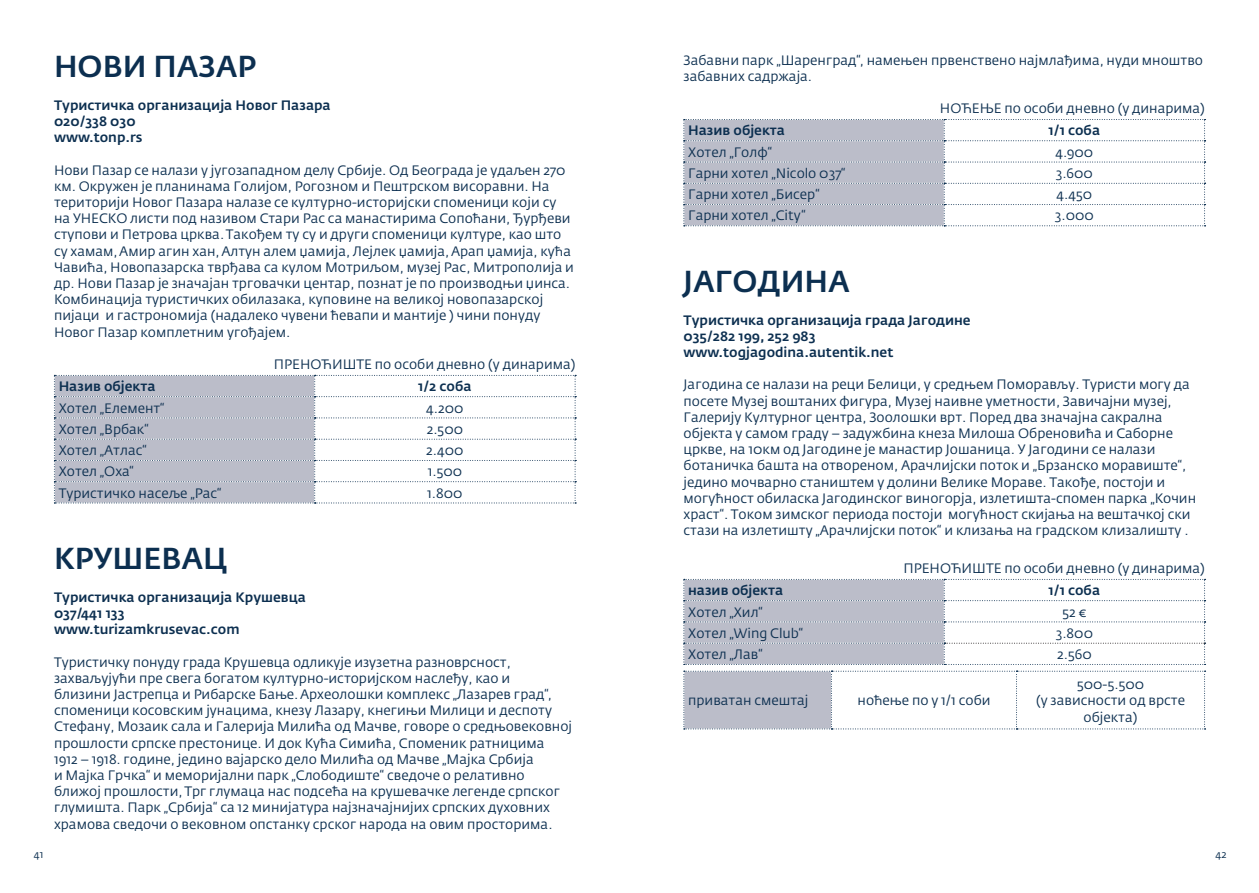
<style>
.page{position:relative;width:1259px;height:893px;background:#fff}
.page>*{position:absolute;margin:0;border:0;box-sizing:border-box;transform-origin:0 0}
.t1{font:500 30px "Fedra Sans Pro";color:#0c2f50}
.t2{font:13.5px/16.2px "Fedra Sans Pro";color:#0c2f50}
.t3{font:500 13.5px/16.2px "Fedra Sans Pro";color:#0c2f50}
.t4{font:10.5px "Fedra Sans Pro";color:#0c2f50}
</style>
<div class="page">
<svg style="left:54px;top:375px;width:522px;height:129px"></svg>
<svg style="left:683px;top:119px;width:522px;height:107px"></svg>
<svg style="left:683px;top:579px;width:522px;height:86px"></svg>
<svg style="left:683px;top:671px;width:522px;height:59px"></svg>
<h1 class="t1" style="left:54px;top:48px;width:204px">НОВИ ПАЗАР</h1>
<p class="t3" style="left:54px;top:97px;width:278px">Туристичка организација Новог Пазара<br>020/338 030<br>www.tonp.rs</p>
<p class="t2" style="left:54px;top:162px;width:521px">Нови Пазар се налази у југозападном делу Србије. Од Београда је удаљен 270 км. Окружен је планинама Голијом, Рогозном и Пештрском висоравни. На територији Новог Пазара налазе се културно-историјски споменици који су на УНЕСКО листи под називом Стари Рас са манастирима Сопоћани, Ђурђеви ступови и Петрова црква. Такођем ту су и други споменици културе, као што су хамам, Амир агин хан, Алтун алем џамија, Лејлек џамија, Арап џамија, кућа Чавића, Новопазарска тврђава са кулом Мотриљом, музеј Рас, Митрополија и др. Нови Пазар је значајан трговачки центар, познат је по производњи џинса.<br>Комбинација туристичких обилазака, куповине на великој новопазарској пијаци и гастрономија (надалеко чувени ћевапи и мантије ) чини понуду Новог Пазар комплетним угођајем.</p>
<p class="t2" style="left:274px;top:356px;width:303px">ПРЕНОЋИШТЕ по особи дневно (у динарима)</p>
<p class="t3" style="left:59px;top:378px;width:98px">Назив објекта</p>
<p class="t3" style="left:418px;top:378px;width:55px">1/2 соба</p>
<p class="t2" style="left:59px;top:400px;width:107px">Хотел „Елемент“</p>
<p class="t2" style="left:426px;top:400px;width:39px">4.200</p>
<p class="t2" style="left:59px;top:421px;width:92px">Хотел „Врбак“</p>
<p class="t2" style="left:427px;top:421px;width:38px">2.500</p>
<p class="t2" style="left:59px;top:442px;width:90px">Хотел „Атлас“</p>
<p class="t2" style="left:426px;top:442px;width:39px">2.400</p>
<p class="t2" style="left:59px;top:463px;width:77px">Хотел „Оxa“</p>
<p class="t2" style="left:428px;top:463px;width:36px">1.500</p>
<p class="t2" style="left:59px;top:485px;width:164px">Туристичко насеље „Рас“</p>
<p class="t2" style="left:427px;top:485px;width:37px">1.800</p>
<h1 class="t1" style="left:54px;top:540px;width:175px">КРУШЕВАЦ</h1>
<p class="t3" style="left:54px;top:589px;width:253px">Туристичка организација Крушевца<br>037/441 133 www.turizamkrusevac.com</p>
<p class="t2" style="left:54px;top:654px;width:519px">Туристичку понуду града Крушевца одликује изузетна разноврсност, захваљујући пре свега богатом културно-историјском наслеђу, као и<br>близини Јастрепца и Рибарске Бање. Археолошки комплекс „Лазарев град“, споменици косовским јунацима, кнезу Лазару, кнегињи Милици и деспоту Стефану, Мозаик сала и Галерија Милића од Мачве, говоре о средњовековној прошлости српске престонице. И док Кућа Симића, Споменик ратницима<br>1912 – 1918. године, једино вајарско дело Милића од Мачве „Мајка Србија<br>и Мајка Грчка“ и меморијални парк „Слободиште“ сведоче о релативно ближој прошлости, Трг глумаца нас подсећа на крушевачке легенде српског глумишта. Парк „Србија“ са 12 минијатура најзначајнијих српских духовних храмова сведочи о вековном опстанку срског народа на овим просторима.</p>
<p class="t2" style="left:683px;top:52px;width:521px">Забавни парк „Шаренград“, намењен првенствено најмлађима, нуди мноштво забавних садржаја.</p>
<p class="t2" style="left:940px;top:100px;width:267px">НОЋЕЊЕ по особи дневно (у динарима)</p>
<p class="t3" style="left:688px;top:123px;width:98px">Назив објекта</p>
<p class="t3" style="left:1048px;top:123px;width:53px">1/1 соба</p>
<p class="t2" style="left:688px;top:144px;width:85px">Хотел „Голф“</p>
<p class="t2" style="left:1055px;top:144px;width:39px">4.900</p>
<p class="t2" style="left:688px;top:165px;width:159px">Гарни хотел „Nicolo 037“</p>
<p class="t2" style="left:1056px;top:165px;width:39px">3.600</p>
<p class="t2" style="left:688px;top:186px;width:133px">Гарни хотел „Бисер“</p>
<p class="t2" style="left:1056px;top:186px;width:37px">4.450</p>
<p class="t2" style="left:688px;top:208px;width:119px">Гарни хотел „City“</p>
<p class="t2" style="left:1055px;top:208px;width:40px">3.000</p>
<h1 class="t1" style="left:683px;top:263px;width:168px">ЈАГОДИНА</h1>
<p class="t3" style="left:683px;top:312px;width:289px">Туристичка организација града Јагодине<br>035/282 199, 252 983 www.togjagodina.autentik.net</p>
<p class="t2" style="left:683px;top:377px;width:514px">Јагодина се налази на реци Белици, у средњем Поморављу. Туристи могу да посете Музеј воштаних фигура, Музеј наивне уметности, Завичајни музеј, Галерију Културног центра, Зоолошки врт. Поред два значајна сакрална објекта у самом граду – задужбина кнеза Милоша Обреновића и Саборне цркве, на 10км од Јагодине је манастир Јошаница. У Јагодини се налази ботаничка башта на отвореном, Арачлијски поток и „Брзанско моравиште“, једино мочварно стаништем у долини Велике Мораве. Такође, постоји и могућност обиласка Јагодинског виногорја, излетишта-спомен парка „Кочин храст“. Током зимског периода постоји могућност скијања на вештачкој ски стази на излетишту „Арачлијски поток“ и клизања на градском клизалишту .</p>
<p class="t2" style="left:903px;top:560px;width:303px">ПРЕНОЋИШТЕ по особи дневно (у динарима)</p>
<p class="t3" style="left:688px;top:582px;width:97px">назив објекта</p>
<p class="t3" style="left:1048px;top:582px;width:53px">1/1 соба</p>
<p class="t2" style="left:688px;top:604px;width:76px">Хотел „Хил“</p>
<p class="t2" style="left:1062px;top:604px;width:26px">52 €</p>
<p class="t2" style="left:688px;top:625px;width:117px">Хотел „Wing Club“</p>
<p class="t2" style="left:1055px;top:625px;width:39px">3.800</p>
<p class="t2" style="left:688px;top:646px;width:76px">Хотел „Лав“</p>
<p class="t2" style="left:1057px;top:646px;width:36px">2.560</p>
<p class="t2" style="left:688px;top:692px;width:122px">приватан смештај</p>
<p class="t2" style="left:857px;top:692px;width:134px">ноћење по у 1/1 соби</p>
<p class="t2" style="left:1036px;top:676px;width:150px;text-align:center">500-5.500<br>(у зависности од врсте објекта)</p>
<p class="t4" style="left:34px;top:847px;width:11px">41</p>
<p class="t4" style="left:1215px;top:847px;width:13px">42</p>
</div>
